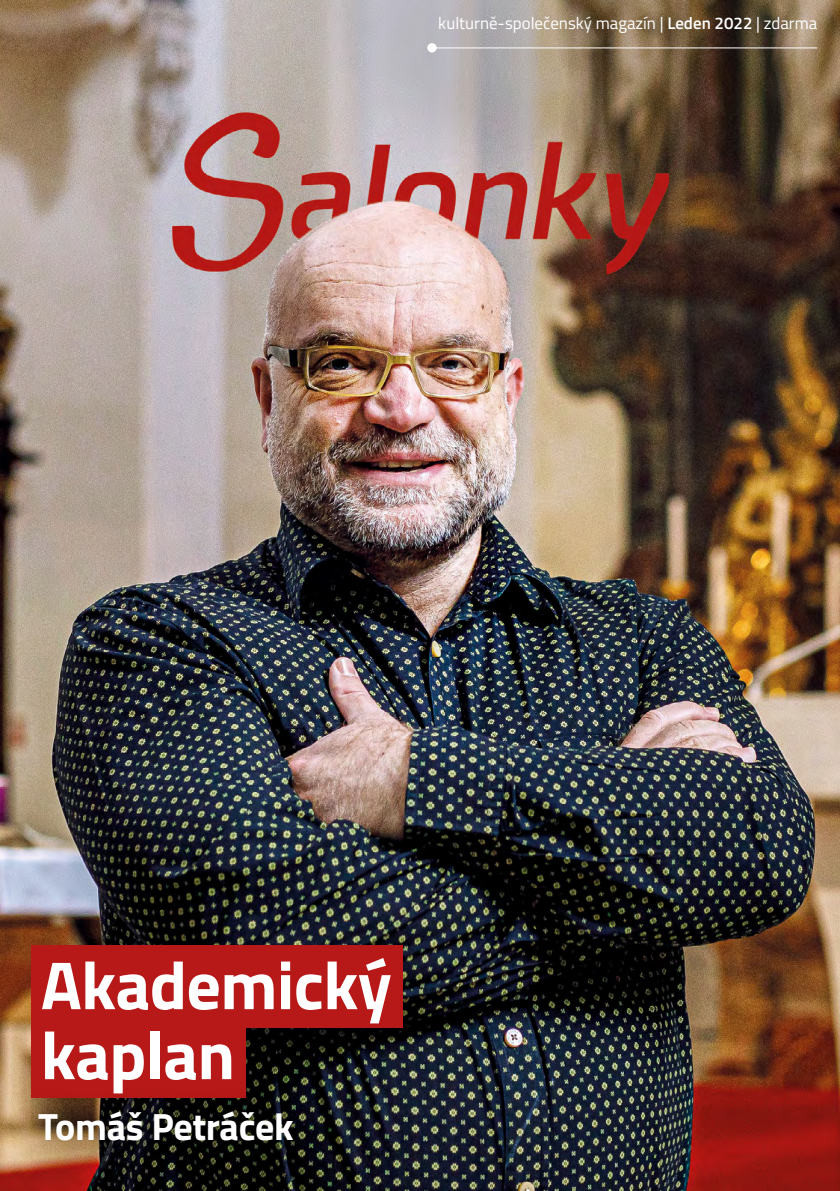
<style>
.page{position:relative;width:840px;height:1191px;background:#fff}
.page>*{position:absolute;margin:0;border:0;box-sizing:border-box;transform-origin:0 0}
.t1{font:700 68px/70px "Titillium Web";letter-spacing:-.01em;color:#fff}
.t2{font:700 38px "Titillium Web";letter-spacing:-.01em;color:#fff}
.t3{font:16.8px "Titillium Web";color:#fff}
.s1{font-weight:600}
</style>
<div class="page">
<img style="left:0;top:0;width:839px;height:1191px">
<hr style="left:432px;top:47px;width:384px;height:1px;background:#fff">
<div style="left:427px;top:43px;width:9px;height:9px;background:#fff;border-radius:50%"></div>
<div style="left:31px;top:945px;width:372px;height:83px;background:#b71918"></div>
<div style="left:31px;top:1017px;width:215px;height:80px;background:#b71918"></div>
<div style="left:10px;top:1082px;width:311px;height:90px;background:#000;opacity:.5"></div>
<p class="t3" style="left:438px;top:11px;width:380px">kulturně-společenský magazín | <span class="s1">Leden 2022</span> | zdarma</p>
<h1 class="t1" style="left:41px;top:946px;width:352px">Akademický kaplan</h1>
<h2 class="t2" style="left:38px;top:1098px;width:257px">Tomáš Petráček</h2>
</div>
